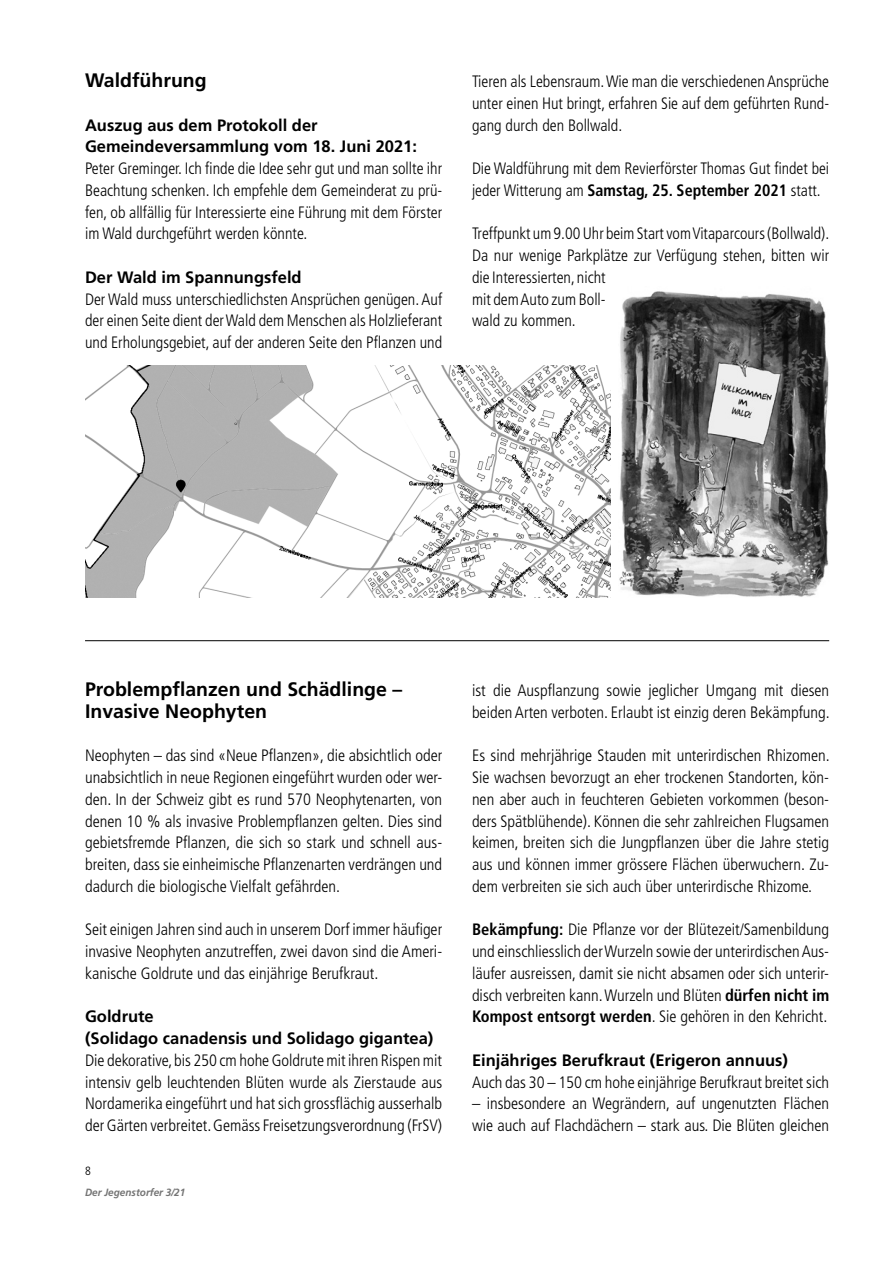
<style>
.page{position:relative;width:893px;height:1263px;background:#fff}
.page>*{position:absolute;margin:0;border:0;box-sizing:border-box;transform-origin:0 0}
.t1{font:700 19.5px/21.8px "Frutiger";color:#000}
.t2{font:300 condensed 16.5px/21.8px "Frutiger";color:#000;text-align:justify}
.t3{font:700 16.5px/21.8px "Frutiger";color:#000}
.t4{font:300 condensed 12px "Frutiger";color:#000}
.t5{font:italic 700 10.5px "Frutiger";color:#747474;scale:.95 1}
.s1{font-weight:700}
</style>
<div class="page">
<hr style="left:85px;top:640px;width:744px;height:1px;background:#000">
<img style="left:85px;top:366px;width:526px;height:232px">
<img style="left:619px;top:291px;width:210px;height:306px">
<p class="t1" style="left:85px;top:70px;width:123px">Waldführung</p>
<p class="t3" style="left:85px;top:114px;width:333px">Auszug aus dem Protokoll der<br>Gemeindeversammlung vom 18. Juni 2021:</p>
<p class="t2" style="left:85px;top:158px;width:359px">Peter Greminger. Ich finde die Idee sehr gut und man sollte ihr Beachtung schenken. Ich empfehle dem Gemeinderat zu prü&shy;fen, ob allfällig für Interessierte eine Führung mit dem Förster im Wald durchgeführt werden könnte.</p>
<p class="t3" style="left:85px;top:266px;width:218px">Der Wald im Spannungsfeld</p>
<p class="t2" style="left:85px;top:288px;width:359px">Der Wald muss unterschiedlichsten Ansprüchen genügen. Auf der einen Seite dient der Wald dem Menschen als Holzlieferant und Erholungsgebiet, auf der anderen Seite den Pflanzen und</p>
<p class="t2" style="left:472px;top:71px;width:359px">Tieren als Lebensraum. Wie man die verschiedenen Ansprüche unter einen Hut bringt, erfahren Sie auf dem geführten Rund&shy;gang durch den Bollwald.</p>
<p class="t2" style="left:472px;top:158px;width:359px">Die Waldführung mit dem Revierförster Thomas Gut findet bei jeder Witterung am <span class="s1">Samstag, 25. September 2021</span> statt.</p>
<p class="t2" style="left:472px;top:223px;width:359px;text-align:left">Treffpunkt um 9.00 Uhr beim Start vom Vitaparcours (Bollwald).<br>Da nur wenige Parkplätze zur Verfügung stehen, bitten wir die Interessierten, nicht<br>mit dem Auto zum Boll-<br>wald zu kommen.</p>
<p class="t1" style="left:85px;top:678px;width:319px">Problempflanzen und Schädlinge –<br>Invasive Neophyten</p>
<p class="t2" style="left:85px;top:745px;width:359px">Neophyten – das sind «Neue Pflanzen», die absichtlich oder unabsichtlich in neue Regionen eingeführt wurden oder wer&shy;den. In der Schweiz gibt es rund 570 Neophytenarten, von denen 10 % als invasive Problempflanzen gelten. Dies sind gebietsfremde Pflanzen, die sich so stark und schnell aus&shy;breiten, dass sie einheimische Pflanzenarten verdrängen und dadurch die biologische Vielfalt gefährden.</p>
<p class="t2" style="left:85px;top:919px;width:359px">Seit einigen Jahren sind auch in unserem Dorf immer häufiger invasive Neophyten anzutreffen, zwei davon sind die Ameri&shy;kanische Goldrute und das einjährige Berufkraut.</p>
<p class="t3" style="left:85px;top:1005px;width:350px">Goldrute<br>(Solidago canadensis und Solidago gigantea)</p>
<p class="t2" style="left:85px;top:1049px;width:359px">Die dekorative, bis 250 cm hohe Goldrute mit ihren Rispen mit intensiv gelb leuchtenden Blüten wurde als Zierstaude aus Nordamerika eingeführt und hat sich grossflächig ausserhalb der Gärten verbreitet. Gemäss Freisetzungsverordnung (FrSV)</p>
<p class="t4" style="left:85px;top:1164px;width:7px">8</p>
<p class="t5" style="left:85px;top:1186px;width:107px">Der Jegenstorfer 3/21</p>
<p class="t2" style="left:472px;top:680px;width:359px">ist die Auspflanzung sowie jeglicher Umgang mit diesen beiden Arten verboten. Erlaubt ist einzig deren Bekämpfung.</p>
<p class="t2" style="left:472px;top:745px;width:359px;text-align:left">Es sind mehrjährige Stauden mit unterirdischen Rhizomen.<br>Sie wachsen bevorzugt an eher trockenen Standorten, kön&shy;nen aber auch in feuchteren Gebieten vorkommen (beson&shy;ders Spätblühende). Können die sehr zahlreichen Flugsamen keimen, breiten sich die Jungpflanzen über die Jahre stetig aus und können immer grössere Flächen überwuchern. Zu&shy;dem verbreiten sie sich auch über unterirdische Rhizome.</p>
<p class="t2" style="left:472px;top:919px;width:359px"><span class="s1">Bekämpfung:</span> Die Pflanze vor der Blütezeit/Samenbildung und einschliesslich der Wurzeln sowie der unterirdischen Aus&shy;läufer ausreissen, damit sie nicht absamen oder sich unterir&shy;disch verbreiten kann. Wurzeln und Blüten <span class="s1">dürfen nicht im Kompost entsorgt werden</span>. Sie gehören in den Kehricht.</p>
<p class="t3" style="left:472px;top:1049px;width:318px">Einjähriges Berufkraut (Erigeron annuus)</p>
<p class="t2" style="left:472px;top:1071px;width:359px">Auch das 30 – 150 cm hohe einjährige Berufkraut breitet sich</p>
<p class="t2" style="left:472px;top:1093px;width:359px">– insbesondere an Wegrändern, auf ungenutzten Flächen wie auch auf Flachdächern – stark aus. Die Blüten gleichen</p>
</div>
